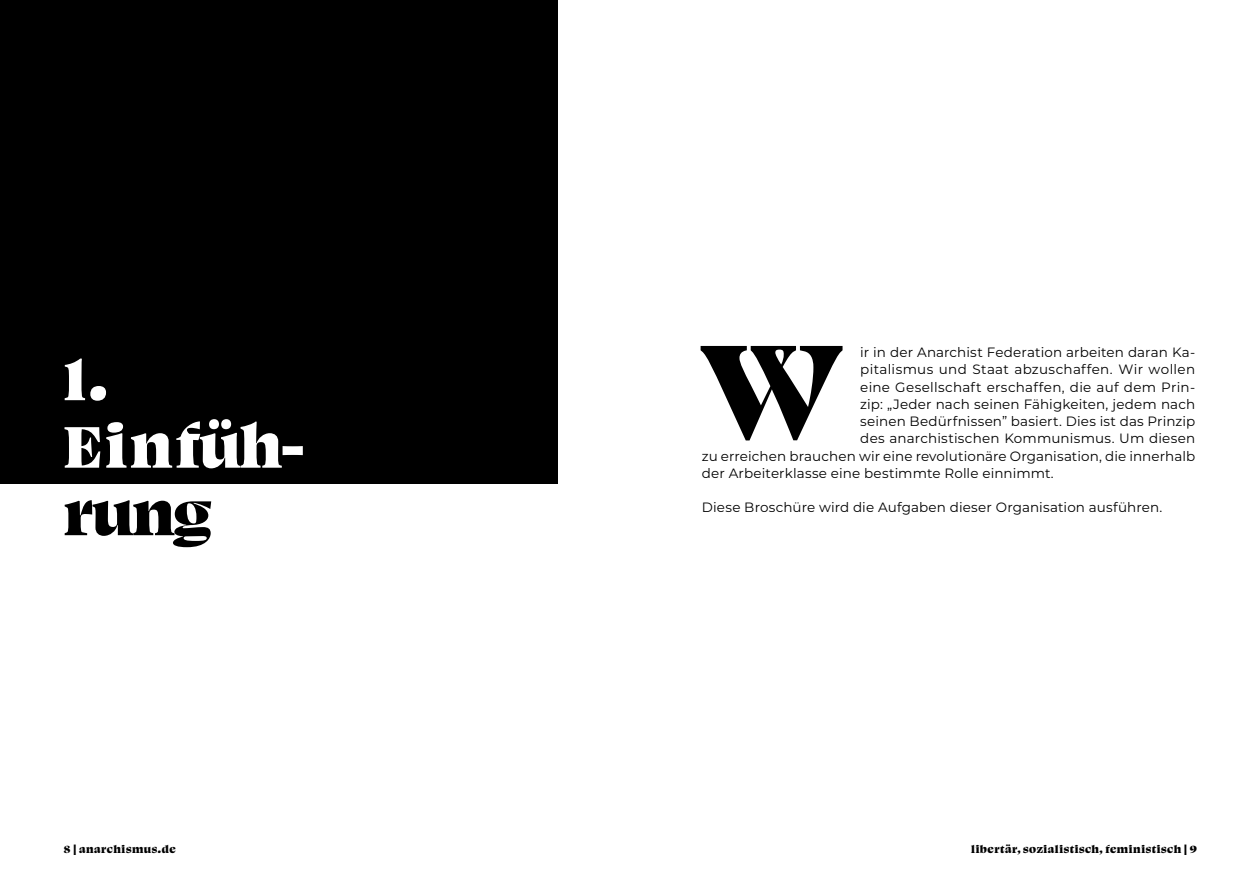
<style>
.page{position:relative;width:1259px;height:893px;background:#fff}
.page>*{position:absolute;margin:0;border:0;box-sizing:border-box;transform-origin:0 0}
.t1{font:900 150px "Swear Display";color:#000}
.t2{font:900 67.5px/67.5px "Swear Display";letter-spacing:.04em;color:#fff}
.t3{font:900 67.5px "Swear Display";color:#000}
.t4{font:13.5px "Montserrat";letter-spacing:.01em;color:#000}
.t5{font:900 12px "Swear Display";letter-spacing:.045em;color:#000}
</style>
<div class="page">
<div style="left:0;top:0;width:557px;height:483px;background:#000"></div>
<h2 class="t2" style="left:64px;top:341px;width:243px">1.<br>Einfüh-</h2>
<h2 class="t3" style="left:64px;top:469px;width:148px">rung</h2>
<h1 class="t1" style="left:702px;top:288px;width:141px">W</h1>
<p class="t4" style="left:860px;top:343px;width:336px">ir in der Anarchist Federation arbeiten daran Ka-</p>
<p class="t4" style="left:860px;top:360px;width:336px">pitalismus und Staat abzuschaffen. Wir wollen</p>
<p class="t4" style="left:860px;top:377px;width:336px">eine Gesellschaft erschaffen, die auf dem Prin-</p>
<p class="t4" style="left:860px;top:395px;width:336px">zip: „Jeder nach seinen Fähigkeiten, jedem nach</p>
<p class="t4" style="left:860px;top:412px;width:336px">seinen Bedürfnissen” basiert. Dies ist das Prinzip</p>
<p class="t4" style="left:860px;top:429px;width:336px">des anarchistischen Kommunismus. Um diesen</p>
<p class="t4" style="left:702px;top:446px;width:495px">zu erreichen brauchen wir eine revolutionäre Organisation, die innerhalb</p>
<p class="t4" style="left:702px;top:464px;width:353px">der Arbeiterklasse eine bestimmte Rolle einnimmt.</p>
<p class="t4" style="left:702px;top:498px;width:462px">Diese Broschüre wird die Aufgaben dieser Organisation ausführen.</p>
<p class="t5" style="left:64px;top:841px;width:113px">8 | anarchismus.de</p>
<p class="t5" style="left:971px;top:841px;width:227px">libertär, sozialistisch, feministisch | 9</p>
</div>
